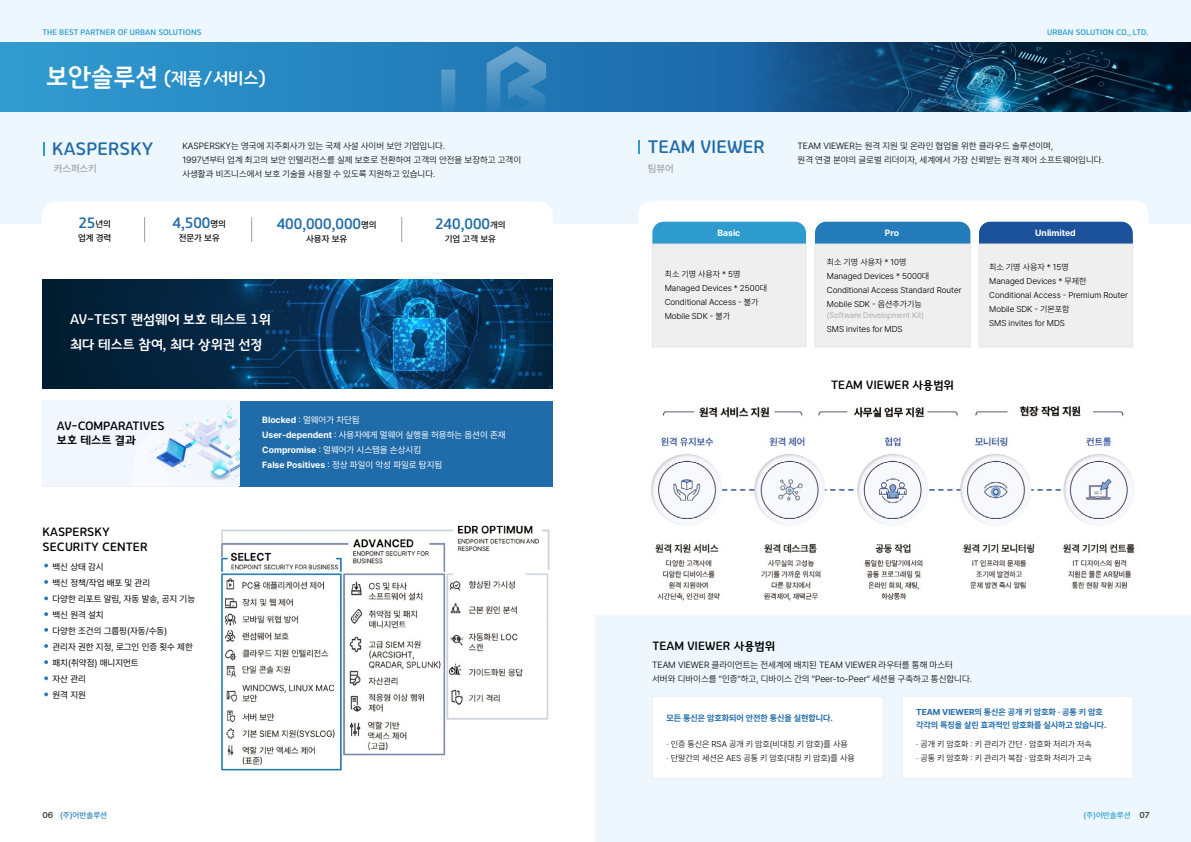
<style>
.page{position:relative;width:1191px;height:842px;background:#fff}
.page>*{position:absolute;margin:0;border:0;box-sizing:border-box;transform-origin:0 0}
.t1{font:18px "Gyeonggi Title M";color:#206ba9}
.t2{font:18px "Gyeonggi Title M";color:#fff}
.t3{font:15px "Gyeonggi Title M";color:#206ba9}
.t4{font:14px/24.8px "Gyeonggi Title M";color:#fff}
.t5{font:12px/14.4px "Gyeonggi Title M";color:#000}
.t6{font:500 10px "Pretendard";color:#9fa0a0}
.t7{font:300 9px/14px "Pretendard";color:#000}
.t8{font:9px/15px "Pretendard";color:#fff}
.t9{font:9px/16px "Pretendard";color:#000}
.t10{font:500 9px "Pretendard";color:#000}
.t11{font:700 9px "Pretendard";color:#fff}
.t12{font:300 8.5px/14px "Pretendard";color:#000}
.t13{font:700 8.5px/13px "Pretendard";color:#206ba9}
.t14{font:600 8.5px "Pretendard";color:#3e3a39}
.t15{font:8px "Gyeonggi Title M";color:#2d9bce}
.t16{font:300 8px "Pretendard";color:#9fa0a0}
.t17{font:500 8px "Pretendard";color:#2d9bce}
.t18{font:500 8px "Pretendard";color:#247bb9}
.s1{font-size:26px}
.s2{font-family:"Pretendard";font-weight:500;font-size:9px;color:#000}
.s3{font-weight:700}
.s4{font-weight:600;font-size:8.5px;color:#3e3a39}
</style>
<div class="page">
<div style="left:0;top:0;width:1191px;height:224px;background:#edf7fd"></div>
<div style="left:595px;top:616px;width:596px;height:226px;background:#edf7fd"></div>
<img style="left:651px;top:406px;width:484px;height:195px">
<svg style="left:42px;top:201px;width:511px;height:90px"></svg>
<div style="left:638px;top:201px;width:510px;height:90px;background:#fff"></div>
<svg style="left:43px;top:143px;width:2px;height:13px"></svg>
<svg style="left:638px;top:140px;width:2px;height:13px"></svg>
<svg style="left:0;top:43px;width:717px;height:69px;background:#2684be"></svg>
<img style="left:717px;top:43px;width:474px;height:69px">
<svg style="left:441px;top:46px;width:105px;height:66px;background:#3384bb"></svg>
<div style="left:239px;top:401px;width:314px;height:85px;background:#206ba9"></div>
<img style="left:43px;top:401px;width:196px;height:85px">
<img style="left:43px;top:279px;width:510px;height:110px">
<svg style="left:144px;top:217px;width:1px;height:25px"></svg>
<svg style="left:251px;top:217px;width:1px;height:25px"></svg>
<svg style="left:401px;top:217px;width:1px;height:25px"></svg>
<img style="left:220px;top:525px;width:330px;height:246px">
<div style="left:652px;top:222px;width:154px;height:22px;background:#2d9bce"></div>
<div style="left:815px;top:222px;width:155px;height:22px;background:#247bb9"></div>
<div style="left:979px;top:222px;width:153px;height:22px;background:#1c529b"></div>
<div style="left:652px;top:244px;width:154px;height:103px;background:#efefef"></div>
<div style="left:815px;top:244px;width:155px;height:103px;background:#efefef"></div>
<div style="left:979px;top:244px;width:153px;height:103px;background:#efefef"></div>
<div style="left:652px;top:696px;width:231px;height:82px;background:#fff;border:1px solid #efefef"></div>
<div style="left:902px;top:696px;width:231px;height:82px;background:#fff;border:1px solid #efefef"></div>
<svg style="left:44px;top:564px;width:4px;height:3px"></svg>
<svg style="left:44px;top:580px;width:4px;height:4px"></svg>
<svg style="left:44px;top:596px;width:4px;height:4px"></svg>
<svg style="left:44px;top:612px;width:4px;height:4px"></svg>
<svg style="left:44px;top:628px;width:4px;height:4px"></svg>
<svg style="left:44px;top:644px;width:4px;height:4px"></svg>
<svg style="left:44px;top:660px;width:4px;height:4px"></svg>
<svg style="left:44px;top:676px;width:4px;height:4px"></svg>
<svg style="left:44px;top:692px;width:4px;height:4px"></svg>
<p class="t15" style="left:43px;top:27px;width:160px">THE BEST PARTNER OF URBAN SOLUTIONS</p>
<h1 class="t2" style="left:46px;top:67px;width:222px"><span class="s1">보안솔루션</span> (제품/서비스)</h1>
<p class="t7" style="left:182px;top:139px;width:264px">KASPERSKY는 영국에 지주회사가 있는 국제 사설 사이버 보안 기업입니다.</p>
<h1 class="t1" style="left:648px;top:136px;width:119px">TEAM VIEWER</h1>
<p class="t7" style="left:182px;top:153px;width:340px">1997년부터 업계 최고의 보안 인텔리전스를 실제 보호로 전환하여 고객의 안전을 보장하고 고객이 사생활과 비즈니스에서 보호 기술을 사용할 수 있도록 지원하고 있습니다.</p>
<h1 class="t1" style="left:52px;top:139px;width:103px">KASPERSKY</h1>
<p class="t6" style="left:54px;top:161px;width:45px">카스퍼스키</p>
<p class="t6" style="left:648px;top:161px;width:27px">팀뷰어</p>
<p class="t15" style="left:1047px;top:27px;width:103px">URBAN SOLUTION CO., LTD.</p>
<p class="t7" style="left:797px;top:139px;width:308px">TEAM VIEWER는 원격 지원 및 온라인 협업을 위한 클라우드 솔루션이며,<br>원격 연결 분야의 글로벌 리더이자, 세계에서 가장 신뢰받는 원격 제어 소프트웨어입니다.</p>
<h2 class="t3" style="left:78px;top:215px;width:34px">25<span class="s2">년의</span></h2>
<p class="t10" style="left:78px;top:231px;width:35px">업계 경력</p>
<h2 class="t3" style="left:172px;top:215px;width:55px">4,500<span class="s2">명의</span></h2>
<p class="t10" style="left:179px;top:231px;width:43px">전문가 보유</p>
<h2 class="t3" style="left:277px;top:215px;width:101px">400,000,000<span class="s2">명의</span></h2>
<p class="t10" style="left:306px;top:232px;width:43px">사용자 보유</p>
<h2 class="t3" style="left:435px;top:215px;width:72px">240,000<span class="s2">개의</span></h2>
<p class="t10" style="left:445px;top:232px;width:53px">기업 고객 보유</p>
<h3 class="t4" style="left:70px;top:307px;width:202px">AV-TEST 랜섬웨어 보호 테스트 1위 최다 테스트 참여, 최다 상위권 선정</h3>
<h3 class="t5" style="left:57px;top:419px;width:109px">AV-COMPARATIVES 보호 테스트 결과</h3>
<p class="t8" style="left:262px;top:412px;width:245px"><span class="s3">Blocked</span> : 멀웨어가 차단됨<br><span class="s3">User-dependent</span> : 사용자에게 멀웨어 실행을 허용하는 옵션이 존재<br><span class="s3">Compromise</span> : 멀웨어가 시스템을 손상시킴<br><span class="s3">False Positives</span> : 정상 파일이 악성 파일로 탐지됨</p>
<h3 class="t5" style="left:43px;top:525px;width:107px">KASPERSKY<br>SECURITY CENTER</h3>
<p class="t9" style="left:53px;top:558px;width:144px">백신 상태 감시<br>백신 정책/작업 배포 및 관리<br>다양한 리포트 알림, 자동 발송, 공지 기능 백신 원격 설치<br>다양한 조건의 그룹핑(자동/수동)<br>관리자 권한 지정, 로그인 인증 횟수 제한 패치(취약점) 매니지먼트<br>자산 관리<br>원격 지원</p>
<p class="t18" style="left:60px;top:809px;width:49px">(주)어반솔루션</p>
<p class="t14" style="left:43px;top:809px;width:12px">06</p>
<p class="t11" style="left:717px;top:227px;width:24px">Basic</p>
<p class="t11" style="left:885px;top:226px;width:16px">Pro</p>
<p class="t11" style="left:1035px;top:226px;width:42px">Unlimited</p>
<p class="t12" style="left:664px;top:267px;width:104px">최소 기명 사용자 * 5명<br>Managed Devices * 2500대<br>Conditional Access - 불가<br>Mobile SDK - 불가</p>
<p class="t12" style="left:827px;top:255px;width:136px">최소 기명 사용자 * 10명<br>Managed Devices * 5000대<br>Conditional Access Standard Router<br>Mobile SDK - 옵션추가기능</p>
<p class="t16" style="left:827px;top:309px;width:99px">(Software Development Kit)</p>
<p class="t12" style="left:827px;top:322px;width:77px">SMS invites for MDS</p>
<p class="t12" style="left:989px;top:260px;width:140px">최소 기명 사용자 * 15명<br>Managed Devices * 무제한<br>Conditional Access - Premium Router<br>Mobile SDK - 기본포함<br>SMS invites for MDS</p>
<h3 class="t5" style="left:831px;top:378px;width:124px">TEAM VIEWER 사용범위</h3>
<h3 class="t5" style="left:652px;top:639px;width:124px">TEAM VIEWER 사용범위</h3>
<p class="t7" style="left:652px;top:658px;width:321px">TEAM VIEWER 클라이언트는 전세계에 배치된 TEAM VIEWER 라우터를 통해 마스터 서버와 디바이스를 "인증"하고, 디바이스 간의 "Peer-to-Peer" 세션을 구축하고 통신합니다.</p>
<p class="t13" style="left:666px;top:711px;width:168px">모든 통신은 암호화되어 안전한 통신을 실현합니다.</p>
<p class="t12" style="left:666px;top:736px;width:190px">· 인증 통신은 RSA 공개 키 암호(비대칭 키 암호)를 사용<br>· 단말간의 세션은 AES 공통 키 암호(대칭 키 암호)를 사용</p>
<p class="t13" style="left:916px;top:705px;width:192px">TEAM VIEWER의 통신은 공개 키 암호화 · 공통 키 암호 각각의 특징을 살린 효과적인 암호화를 실시하고 있습니다.</p>
<p class="t12" style="left:916px;top:736px;width:177px">· 공개 키 암호화 : 키 관리가 간단 · 암호화 처리가 저속 · 공통 키 암호화 : 키 관리가 복잡 · 암호화 처리가 고속</p>
<p class="t17" style="left:1083px;top:809px;width:68px">(주)어반솔루션 <span class="s4">07</span></p>
</div>
